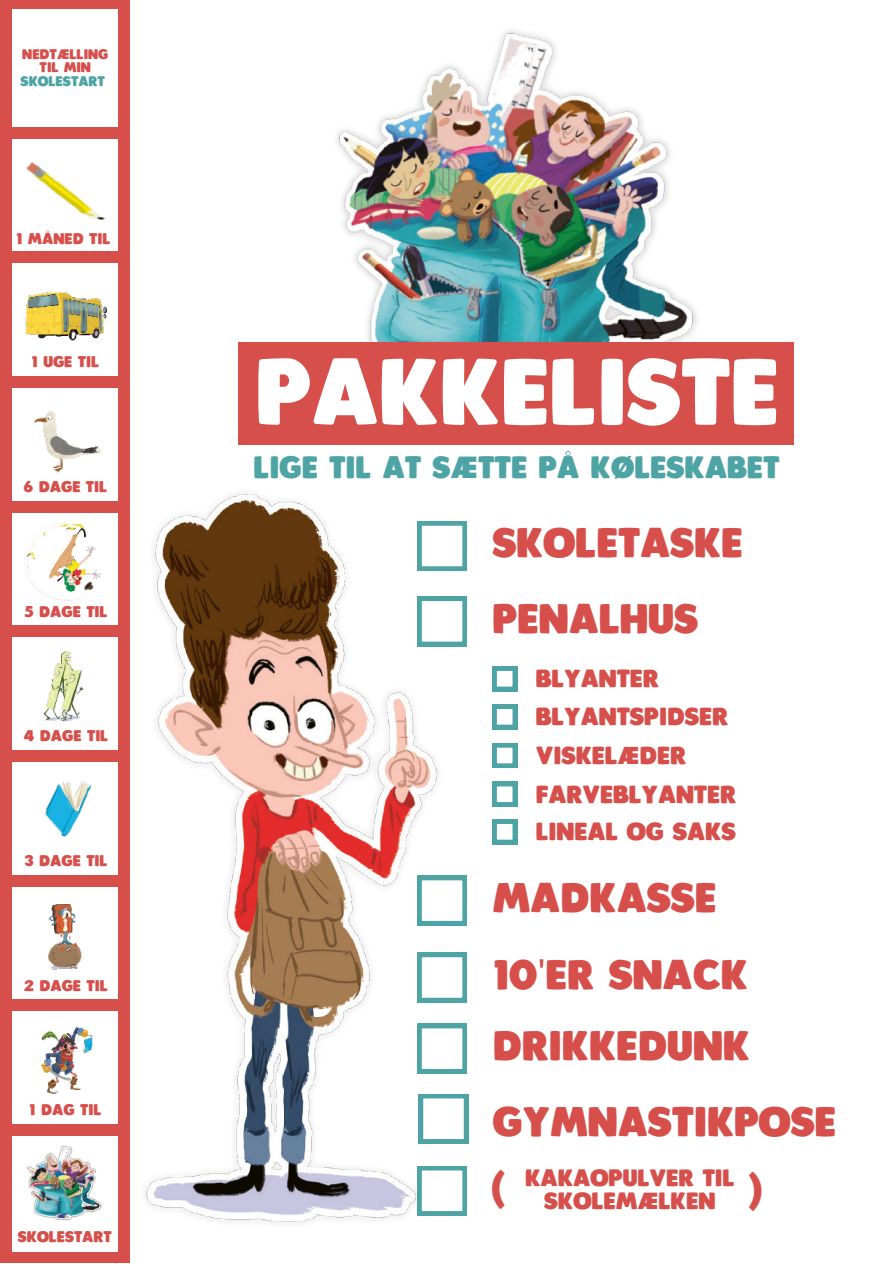
<style>
.page{position:relative;width:893px;height:1264px;background:#fff}
.page>*{position:absolute;margin:0;border:0;box-sizing:border-box;transform-origin:0 0}
.t1{font:89.85px "Plumpfull";color:#fff}
.t2{font:46.35px "Plumpfull";color:#d64f4b}
.t3{font:40.05px/75.3px "Plumpfull";color:#d64f4b}
.t4{font:30px "Plumpfull";color:#4ea4a5}
.t5{font:24px/38.2px "Plumpfull";color:#d64f4b}
.t6{font:22.95px/22px "Plumpfull";color:#d64f4b}
.t7{font:15px "Plumpfull";color:#d64f4b}
.t8{font:13.5px/13.5px "Plumpfull";color:#d64f4b;text-align:center}
.t9{font:13.5px "Plumpfull";color:#4ea4a5}
.s1{font-size:46.35px}
</style>
<div class="page">
<img style="left:336px;top:30px;width:361px;height:312px">
<div style="left:238px;top:342px;width:556px;height:103px;background:#d64f4b"></div>
<div style="left:119px;top:0;width:11px;height:1262px;background:#d64f4b"></div>
<img style="left:27px;top:1145px;width:75px;height:75px">
<div style="left:0;top:1124px;width:119px;height:11px;background:#d64f4b"></div>
<div style="left:0;top:0;width:11px;height:1262px;background:#d64f4b"></div>
<div style="left:0;top:999px;width:124px;height:11px;background:#d64f4b"></div>
<div style="left:0;top:875px;width:124px;height:11px;background:#d64f4b"></div>
<div style="left:0;top:750px;width:124px;height:11px;background:#d64f4b"></div>
<div style="left:0;top:625px;width:130px;height:12px;background:#d64f4b"></div>
<div style="left:0;top:501px;width:124px;height:11px;background:#d64f4b"></div>
<div style="left:0;top:376px;width:124px;height:11px;background:#d64f4b"></div>
<img style="left:11px;top:127px;width:108px;height:142px">
<img style="left:44px;top:781px;width:47px;height:56px">
<img style="left:25px;top:292px;width:82px;height:49px">
<img style="left:34px;top:411px;width:68px;height:62px">
<img style="left:25px;top:522px;width:76px;height:79px">
<img style="left:43px;top:651px;width:41px;height:71px">
<img style="left:48px;top:904px;width:34px;height:66px">
<img style="left:41px;top:1027px;width:52px;height:67px">
<svg style="left:442px;top:521px;width:25px;height:49px"></svg>
<svg style="left:442px;top:596px;width:25px;height:50px"></svg>
<svg style="left:442px;top:875px;width:25px;height:50px"></svg>
<svg style="left:442px;top:952px;width:25px;height:50px"></svg>
<svg style="left:492px;top:666px;width:25px;height:25px"></svg>
<svg style="left:492px;top:704px;width:25px;height:25px"></svg>
<svg style="left:492px;top:743px;width:25px;height:25px"></svg>
<svg style="left:492px;top:782px;width:25px;height:24px"></svg>
<svg style="left:492px;top:819px;width:25px;height:25px"></svg>
<svg style="left:442px;top:1023px;width:25px;height:50px"></svg>
<svg style="left:442px;top:1166px;width:25px;height:49px"></svg>
<div style="left:0;top:0;width:130px;height:9px;background:#d64f4b"></div>
<div style="left:0;top:1252px;width:130px;height:10px;background:#d64f4b"></div>
<img style="left:146px;top:493px;width:296px;height:731px">
<svg style="left:419px;top:1093px;width:49px;height:50px"></svg>
<p class="t8" style="left:22px;top:47px;width:88px">NEDTÆLLING<br>TIL MIN</p>
<p class="t9" style="left:21px;top:72px;width:86px">SKOLESTART</p>
<p class="t7" style="left:16px;top:229px;width:96px">1 MÅNED TIL</p>
<p class="t7" style="left:32px;top:351px;width:69px">1 UGE TIL</p>
<p class="t7" style="left:23px;top:476px;width:85px">6 DAGE TIL</p>
<p class="t7" style="left:24px;top:601px;width:84px">5 DAGE TIL</p>
<p class="t7" style="left:24px;top:725px;width:86px">4 DAGE TIL</p>
<p class="t7" style="left:24px;top:850px;width:85px">3 DAGE TIL</p>
<p class="t7" style="left:24px;top:975px;width:85px">2 DAGE TIL</p>
<p class="t7" style="left:29px;top:1098px;width:74px">1 DAG TIL</p>
<p class="t7" style="left:18px;top:1226px;width:95px">SKOLESTART</p>
<h1 class="t1" style="left:255px;top:330px;width:525px">PAKKELISTE</h1>
<h3 class="t4" style="left:253px;top:446px;width:527px">LIGE TIL AT SÆTTE PÅ KØLESKABET</h3>
<h3 class="t3" style="left:492px;top:506px;width:252px">SKOLETASKE<br>PENALHUS</h3>
<h3 class="t5" style="left:536px;top:660px;width:202px">BLYANTER<br>BLYANTSPIDSER<br>VISKELÆDER<br>FARVEBLYANTER<br>LINEAL OG SAKS</h3>
<h3 class="t3" style="left:492px;top:859px;width:257px;line-height:76.8px">MADKASSE<br>10'ER SNACK</h3>
<h3 class="t3" style="left:492px;top:1008px;width:259px">DRIKKEDUNK</h3>
<h3 class="t3" style="left:492px;top:1084px;width:345px">GYMNASTIKPOSE</h3>
<h3 class="t6" style="left:544px;top:1167px;width:192px;text-indent:-53px"><span class="s1">(</span> KAKAOPULVER TIL<br>SKOLEMÆLKEN</h3>
<h2 class="t2" style="left:748px;top:1158px;width:16px">)</h2>
</div>
